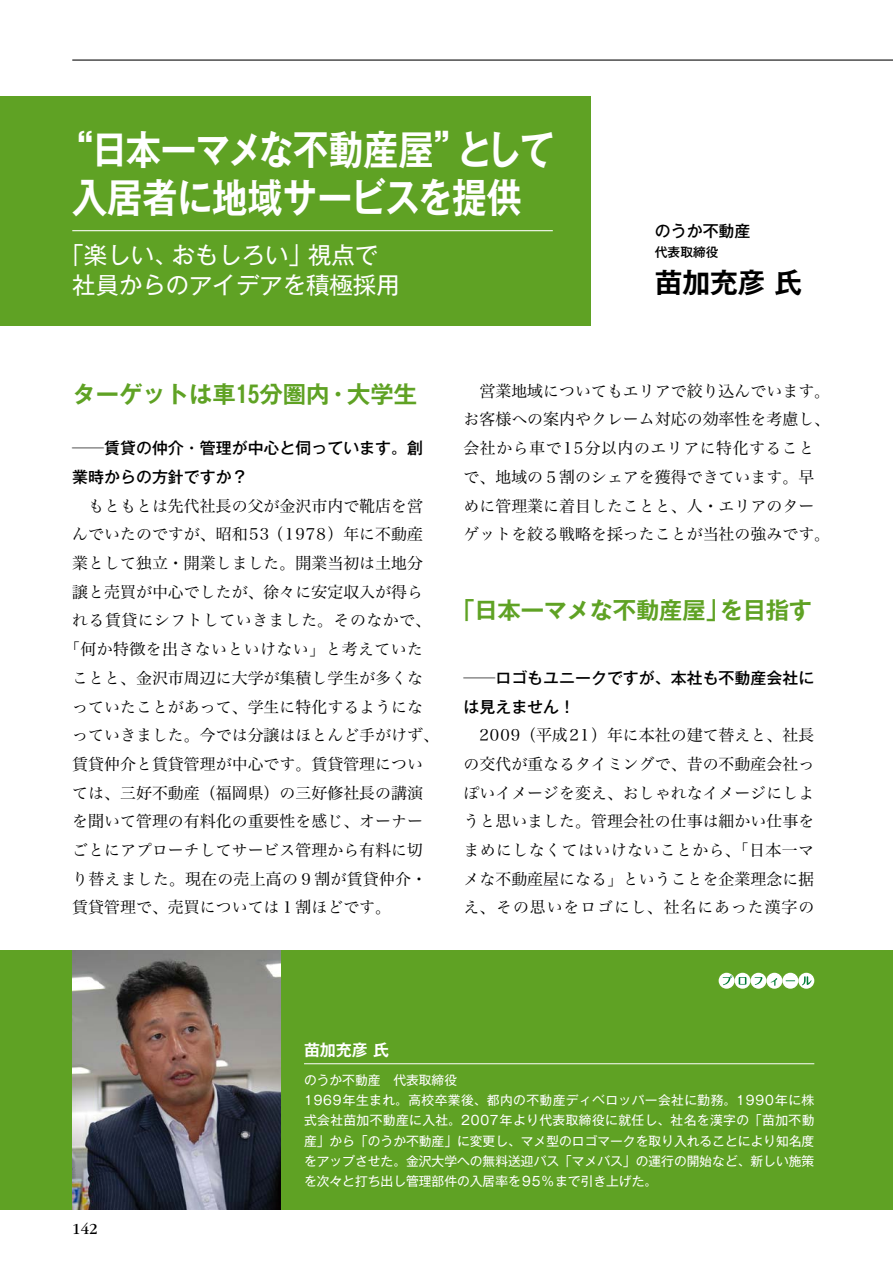
<style>
.page{position:relative;width:893px;height:1263px;background:#fff}
.page>*{position:absolute;margin:0;border:0;box-sizing:border-box;transform-origin:0 0}
.t1{font:700 40.35px/47.8px "Gothic MB101 Pro De";letter-spacing:-.015em;color:#fff;text-align:center;scale:.87 1}
.t2{font:700 27.6px "Gothic MB101 Pro De";color:#000}
.t3{font:700 23.4px "Gothic MB101 Pro De";letter-spacing:-.005em;color:#5fa224}
.t4{font:23.4px/29.7px "Gothic MB101 Pro";color:#fff}
.t5{font:15.9px/28.7px "Hira Min Pro W3";color:#000}
.t6{font:500 15.9px/28.7px "Gothic MB101 Pro";color:#000}
.t7{font:15.9px "Hira Min Pro W3";letter-spacing:.025em;color:#000}
.t8{font:700 15.9px "Gothic MB101 Pro De";color:#fff}
.t9{font:15.9px "ITC Garamond Std";color:#000}
.t10{font:12.75px/20.2px "Gothic MB101 Pro";color:#fff}
.t11{font:500 12.75px "Gothic MB101 Pro";color:#000}
.s1{font-family:"Gothic MB101 Pro De";font-weight:700}
</style>
<div class="page">
<div style="left:0;top:950px;width:893px;height:260px;background:#5fa224"></div>
<div style="left:0;top:96px;width:591px;height:229px;background:#5fa224"></div>
<hr style="left:72px;top:60px;width:821px;height:1px;background:#000">
<hr style="left:72px;top:230px;width:481px;height:1px;background:#fff">
<hr style="left:304px;top:1063px;width:510px;height:1px;background:#fff">
<img style="left:72px;top:950px;width:209px;height:260px">
<svg style="left:719px;top:973px;width:16px;height:16px"></svg>
<svg style="left:723px;top:975px;width:9px;height:10px"></svg>
<svg style="left:735px;top:973px;width:15px;height:16px"></svg>
<svg style="left:739px;top:977px;width:7px;height:7px"></svg>
<div style="left:750px;top:973px;width:16px;height:16px;background:#fff;border-radius:50%"></div>
<svg style="left:755px;top:977px;width:7px;height:8px"></svg>
<div style="left:766px;top:973px;width:16px;height:16px;background:#fff;border-radius:50%"></div>
<svg style="left:771px;top:978px;width:6px;height:8px"></svg>
<svg style="left:798px;top:973px;width:16px;height:16px"></svg>
<svg style="left:802px;top:976px;width:9px;height:9px"></svg>
<svg style="left:782px;top:973px;width:16px;height:16px"></svg>
<h1 class="t1" style="left:58px;top:121px;width:572px">“日本一マメな不動産屋”として入居者に地域サービスを提供</h1>
<h3 class="t4" style="left:72px;top:237px;width:329px;text-indent:-12px">「楽しい、おもしろい」視点で社員からのアイデアを積極採用</h3>
<p class="t6" style="left:655px;top:215px;width:97px">のうか不動産</p>
<p class="t11" style="left:655px;top:241px;width:65px">代表取締役</p>
<h2 class="t2" style="left:655px;top:260px;width:149px">苗加充彦 氏</h2>
<h3 class="t3" style="left:72px;top:375px;width:346px">ターゲットは車15分圏内・大学生</h3>
<p class="t6" style="left:72px;top:432px;width:352px"><span class="s1">─</span>賃貸の仲介・管理が中心と伺っています。創業時からの方針ですか？</p>
<p class="t5" style="left:72px;top:490px;width:352px">　もともとは先代社長の父が金沢市内で靴店を営</p>
<p class="t5" style="left:72px;top:518px;width:352px">んでいたのですが、昭和53（1978）年に不動産</p>
<p class="t5" style="left:72px;top:547px;width:352px">業として独立・開業しました。開業当初は土地分</p>
<p class="t5" style="left:72px;top:576px;width:352px">譲と売買が中心でしたが、徐々に安定収入が得ら</p>
<p class="t7" style="left:72px;top:607px;width:360px">れる賃貸にシフトしていきました。そのなかで、</p>
<p class="t7" style="left:64px;top:635px;width:360px">「何か特徴を出さないといけない」と考えていた</p>
<p class="t5" style="left:72px;top:662px;width:352px">ことと、金沢市周辺に大学が集積し学生が多くな</p>
<p class="t5" style="left:72px;top:691px;width:352px">っていたことがあって、学生に特化するようにな</p>
<p class="t5" style="left:72px;top:719px;width:368px">っていきました。今では分譲はほとんど手がけず、</p>
<p class="t5" style="left:72px;top:748px;width:352px">賃貸仲介と賃貸管理が中心です。賃貸管理につい</p>
<p class="t5" style="left:72px;top:777px;width:352px">ては、三好不動産（福岡県）の三好修社長の講演</p>
<p class="t5" style="left:72px;top:805px;width:352px">を聞いて管理の有料化の重要性を感じ、オーナー</p>
<p class="t5" style="left:72px;top:834px;width:352px">ごとにアプローチしてサービス管理から有料に切</p>
<p class="t5" style="left:72px;top:863px;width:356px">り替えました。現在の売上高の９割が賃貸仲介・</p>
<p class="t5" style="left:72px;top:892px;width:320px">賃貸管理で、売買については１割ほどです。</p>
<p class="t5" style="left:463px;top:375px;width:368px">　営業地域についてもエリアで絞り込んでいます。お客様への案内やクレーム対応の効率性を考慮し、会社から車で15分以内のエリアに特化することで、地域の５割のシェアを獲得できています。早めに管理業に着目したことと、人・エリアのターゲットを絞る戦略を採ったことが当社の強みです。</p>
<h3 class="t3" style="left:452px;top:590px;width:362px">「日本一マメな不動産屋」を目指す</h3>
<p class="t6" style="left:463px;top:661px;width:352px"><span class="s1">─</span>ロゴもユニークですが、本社も不動産会社には見えません！</p>
<p class="t5" style="left:463px;top:719px;width:352px;text-align:justify">　2009（平成21）年に本社の建て替えと、社長の交代が重なるタイミングで、昔の不動産会社っぽいイメージを変え、おしゃれなイメージにしようと思いました。管理会社の仕事は細かい仕事をまめにしなくてはいけないことから、「日本一マメな不動産屋になる」ということを企業理念に据え、その思いをロゴにし、社名にあった漢字の</p>
<p class="t9" style="left:72px;top:1220px;width:27px">142</p>
<p class="t8" style="left:304px;top:1037px;width:87px">苗加充彦 氏</p>
<p class="t10" style="left:304px;top:1068px;width:512px">のうか不動産　代表取締役<br>1969年生まれ。高校卒業後、都内の不動産ディベロッパー会社に勤務。1990年に株式会社苗加不動産に入社。2007年より代表取締役に就任し、社名を漢字の「苗加不動産」から「のうか不動産」に変更し、マメ型のロゴマークを取り入れることにより知名度をアップさせた。金沢大学への無料送迎バス「マメバス」の運行の開始など、新しい施策を次々と打ち出し管理部件の入居率を95%まで引き上げた。</p>
</div>
